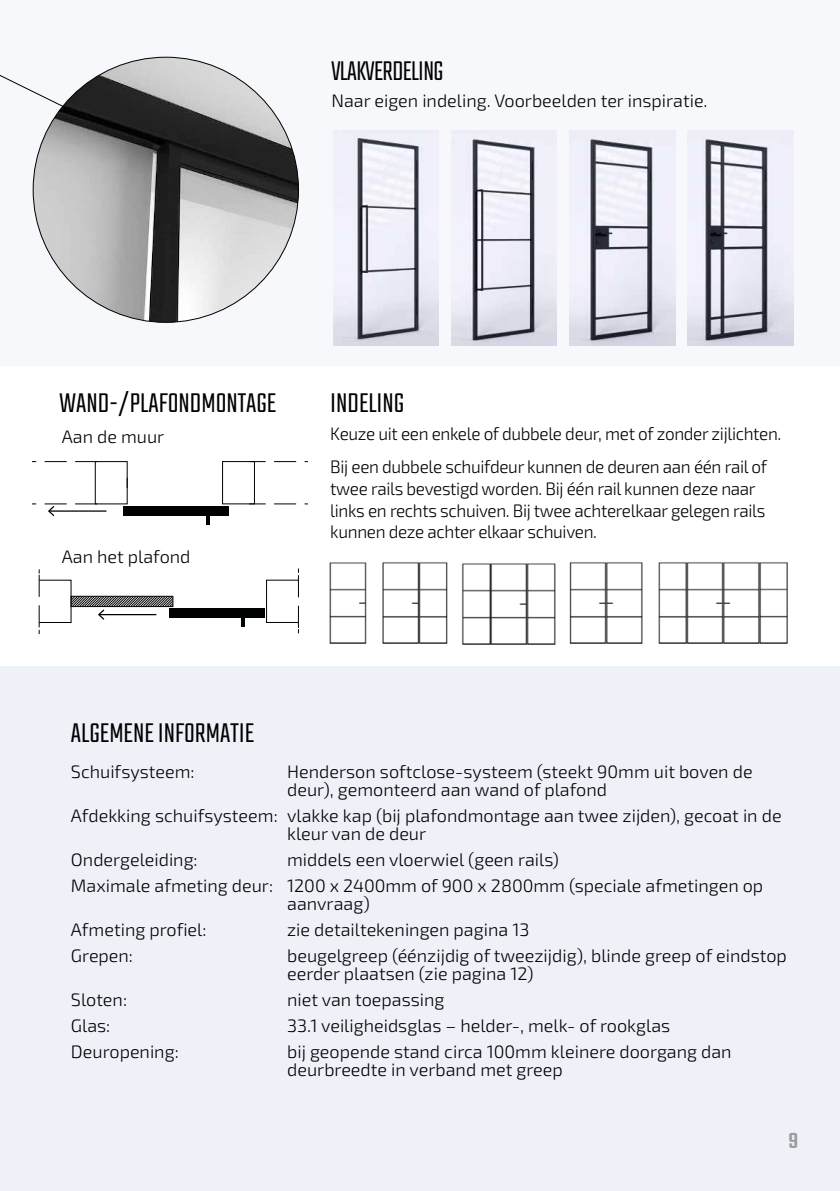
<style>
.page{position:relative;width:840px;height:1191px;background:#fff}
.page>*{position:absolute;margin:0;border:0;box-sizing:border-box;transform-origin:0 0}
.t1{font:300 30px "Teko";color:#000}
.t2{font:300 30px "Teko";letter-spacing:-.02em;color:#000;scale:.95 1}
.t3{font:500 24px "Teko";color:#9d9d9c}
.t4{font:300 18px/18px "Exo 2";color:#000}
.t5{font:300 18px/21.6px "Exo 2";letter-spacing:-.02em;color:#000;scale:.95 1}
</style>
<div class="page">
<div style="left:0;top:0;width:839px;height:366px;background:#f6f8fb"></div>
<div style="left:0;top:666px;width:839px;height:525px;background:#eef1f8"></div>
<svg style="left:0;top:71px;width:105px;height:61px"></svg>
<img style="left:33px;top:57px;width:265px;height:265px;border-radius:133px">
<img style="left:576px;top:562px;width:67px;height:82px">
<img style="left:329px;top:562px;width:29px;height:82px">
<img style="left:358px;top:562px;width:77px;height:82px">
<img style="left:435px;top:562px;width:141px;height:83px">
<img style="left:658px;top:562px;width:130px;height:82px">
<img style="left:333px;top:130px;width:105px;height:215px">
<img style="left:451px;top:130px;width:105px;height:215px">
<img style="left:569px;top:130px;width:105px;height:215px">
<img style="left:687px;top:130px;width:105px;height:215px">
<svg style="left:38px;top:568px;width:261px;height:67px"></svg>
<div style="left:95px;top:461px;width:32px;height:43px;border:1px solid #010202"></div>
<hr style="left:49px;top:510px;width:57px;height:2px;background:#010202">
<div style="left:123px;top:506px;width:105px;height:10px;background:#010202"></div>
<svg style="left:206px;top:516px;width:3px;height:8px"></svg>
<svg style="left:33px;top:503px;width:64px;height:13px"></svg>
<svg style="left:33px;top:461px;width:64px;height:1px"></svg>
<svg style="left:126px;top:461px;width:181px;height:44px"></svg>
<h1 class="t2" style="left:331px;top:59px;width:119px">VLAKVERDELING</h1>
<p class="t4" style="left:331px;top:93px;width:377px">Naar eigen indeling. Voorbeelden ter inspiratie.</p>
<h1 class="t1" style="left:60px;top:391px;width:218px">WAND-/PLAFONDMONTAGE</h1>
<h1 class="t1" style="left:330px;top:391px;width:76px">INDELING</h1>
<p class="t5" style="left:330px;top:418px;width:476px;line-height:33.6px">Keuze uit een enkele of dubbele deur, met of zonder zijlichten.<br>Bij een dubbele schuifdeur kunnen de deuren aan één rail of</p>
<p class="t5" style="left:330px;top:479px;width:459px">twee rails bevestigd worden. Bij één rail kunnen deze naar links en rechts schuiven. Bij twee achterelkaar gelegen rails kunnen deze achter elkaar schuiven.</p>
<p class="t4" style="left:62px;top:428px;width:104px">Aan de muur</p>
<p class="t4" style="left:62px;top:549px;width:130px">Aan het plafond</p>
<h1 class="t1" style="left:71px;top:720px;width:185px">ALGEMENE INFORMATIE</h1>
<p class="t4" style="left:71px;top:763px;width:125px">Schuifsysteem:</p>
<p class="t4" style="left:287px;top:763px;width:466px">Henderson softclose-systeem (steekt 90mm uit boven de deur), gemonteerd aan wand of plafond</p>
<p class="t4" style="left:287px;top:807px;width:495px;text-indent:-216px">Afdekking schuifsysteem: vlakke kap (bij plafondmontage aan twee zijden), gecoat in de kleur van de deur</p>
<p class="t4" style="left:71px;top:851px;width:128px">Ondergeleiding:</p>
<p class="t4" style="left:71px;top:847px;width:693px;line-height:26px;text-indent:216px">middels een vloerwiel (geen rails)<br>Maximale afmeting deur: 1200 x 2400mm of 900 x 2800mm (speciale afmetingen op</p>
<p class="t4" style="left:287px;top:895px;width:84px">aanvraag)</p>
<p class="t4" style="left:71px;top:921px;width:137px">Afmeting profiel:</p>
<p class="t4" style="left:287px;top:921px;width:243px">zie detailtekeningen pagina 13</p>
<p class="t4" style="left:71px;top:947px;width:64px">Grepen:</p>
<p class="t4" style="left:287px;top:947px;width:501px">beugelgreep (éénzijdig of tweezijdig), blinde greep of eindstop eerder plaatsen (zie pagina 12)</p>
<p class="t4" style="left:71px;top:991px;width:58px">Sloten:</p>
<p class="t4" style="left:287px;top:991px;width:159px">niet van toepassing</p>
<p class="t4" style="left:71px;top:1017px;width:41px">Glas:</p>
<p class="t4" style="left:287px;top:1017px;width:384px">33.1 veiligheidsglas – helder-, melk- of rookglas</p>
<p class="t4" style="left:71px;top:1043px;width:109px">Deuropening:</p>
<p class="t4" style="left:287px;top:1043px;width:446px">bij geopende stand circa 100mm kleinere doorgang dan deurbreedte in verband met greep</p>
<h2 class="t3" style="left:788px;top:1126px;width:11px">9</h2>
</div>
